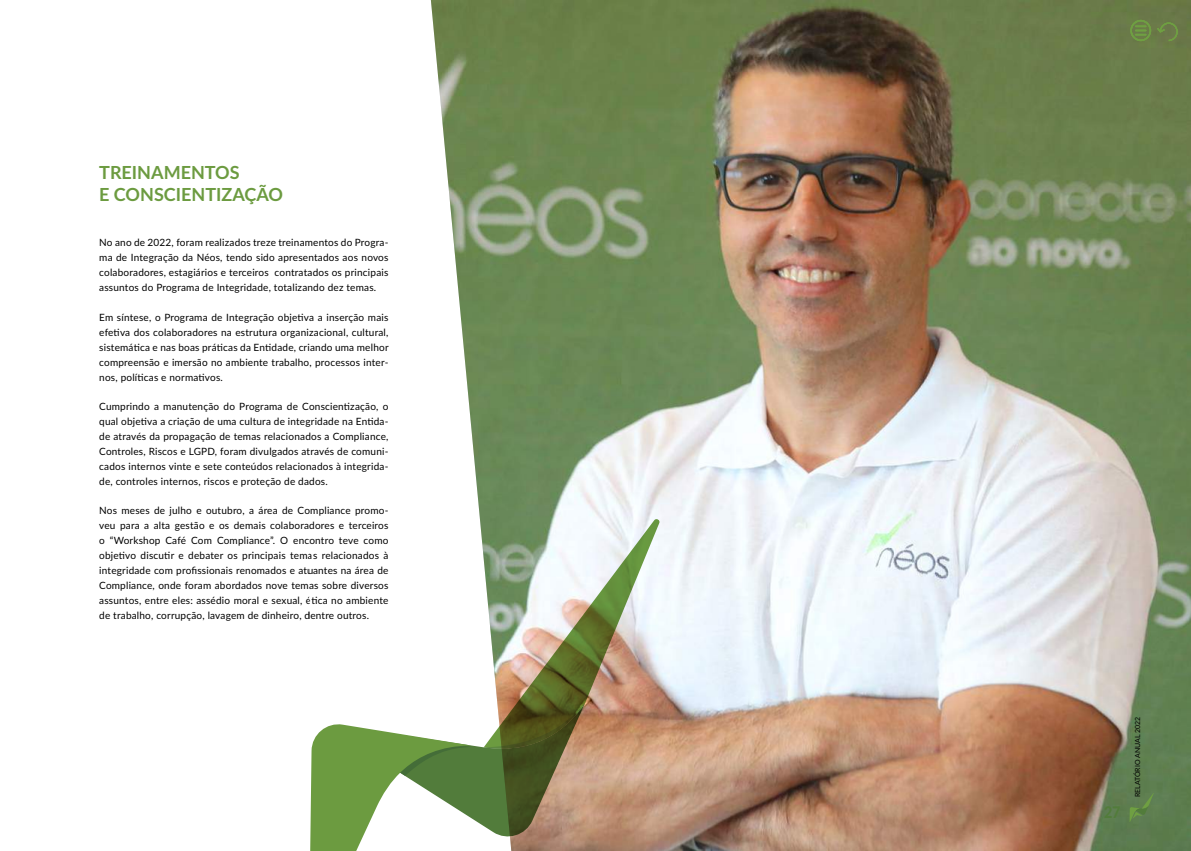
<style>
.page{position:relative;width:1191px;height:851px;background:#fff}
.page>*{position:absolute;margin:0;border:0;box-sizing:border-box;transform-origin:0 0}
.t1{font:700 18px/21.6px "Lato";color:#6c9b40}
.t2{font:800 16px "Lato";color:#527c3b;scale:.9 1}
.t3{font:10px/15px "Lato";letter-spacing:.02em;color:#000;text-align:justify}
.t4{font:7px "Lato";color:#000}
</style>
<div class="page">
<img style="left:431px;top:0;width:760px;height:850px">
<svg style="left:1157px;top:22px;width:20px;height:19px"></svg>
<svg style="left:1130px;top:20px;width:21px;height:21px"></svg>
<svg style="left:1129px;top:792px;width:24px;height:30px"></svg>
<img style="left:484px;top:517px;width:176px;height:236px">
<svg style="left:310px;top:702px;width:275px;height:148px"></svg>
<h1 class="t1" style="left:99px;top:161px;width:185px">TREINAMENTOS<br>E CONSCIENTIZAÇÃO</h1>
<p class="t3" style="left:99px;top:235px;width:291px">No ano de 2022, foram realizados treze treinamentos do Progra&shy;ma de Integração da Néos, tendo sido apresentados aos novos colaboradores, estagiários e terceiros contratados os principais assuntos do Programa de Integridade, totalizando dez temas.</p>
<p class="t3" style="left:99px;top:309px;width:291px">Em síntese, o Programa de Integração objetiva a inserção mais efetiva dos colaboradores na estrutura organizacional, cultural, sistemática e nas boas práticas da Entidade, criando uma melhor compreensão e imersão no ambiente trabalho, processos inter&shy;nos, políticas e normativos.</p>
<p class="t3" style="left:99px;top:398px;width:291px">Cumprindo a manutenção do Programa de Conscientização, o qual objetiva a criação de uma cultura de integridade na Entida&shy;de através da propagação de temas relacionados a Compliance, Controles, Riscos e LGPD, foram divulgados através de comuni&shy;cados internos vinte e sete conteúdos relacionados à integrida&shy;de, controles internos, riscos e proteção de dados.</p>
<p class="t3" style="left:99px;top:502px;width:291px">Nos meses de julho e outubro, a área de Compliance promo&shy;veu para a alta gestão e os demais colaboradores e terceiros o “Workshop Café Com Compliance”. O encontro teve como objetivo discutir e debater os principais temas relacionados à integridade com profissionais renomados e atuantes na área de Compliance, onde foram abordados nove temas sobre diversos assuntos, entre eles: assédio moral e sexual, ética no ambiente de trabalho, corrupção, lavagem de dinheiro, dentre outros.</p>
<h2 class="t2" style="left:1104px;top:800px;width:20px">27</h2>
<p class="t4" style="left:1132px;top:797px;width:82px;rotate:-90deg">RELATÓRIO ANUAL 2022</p>
</div>
